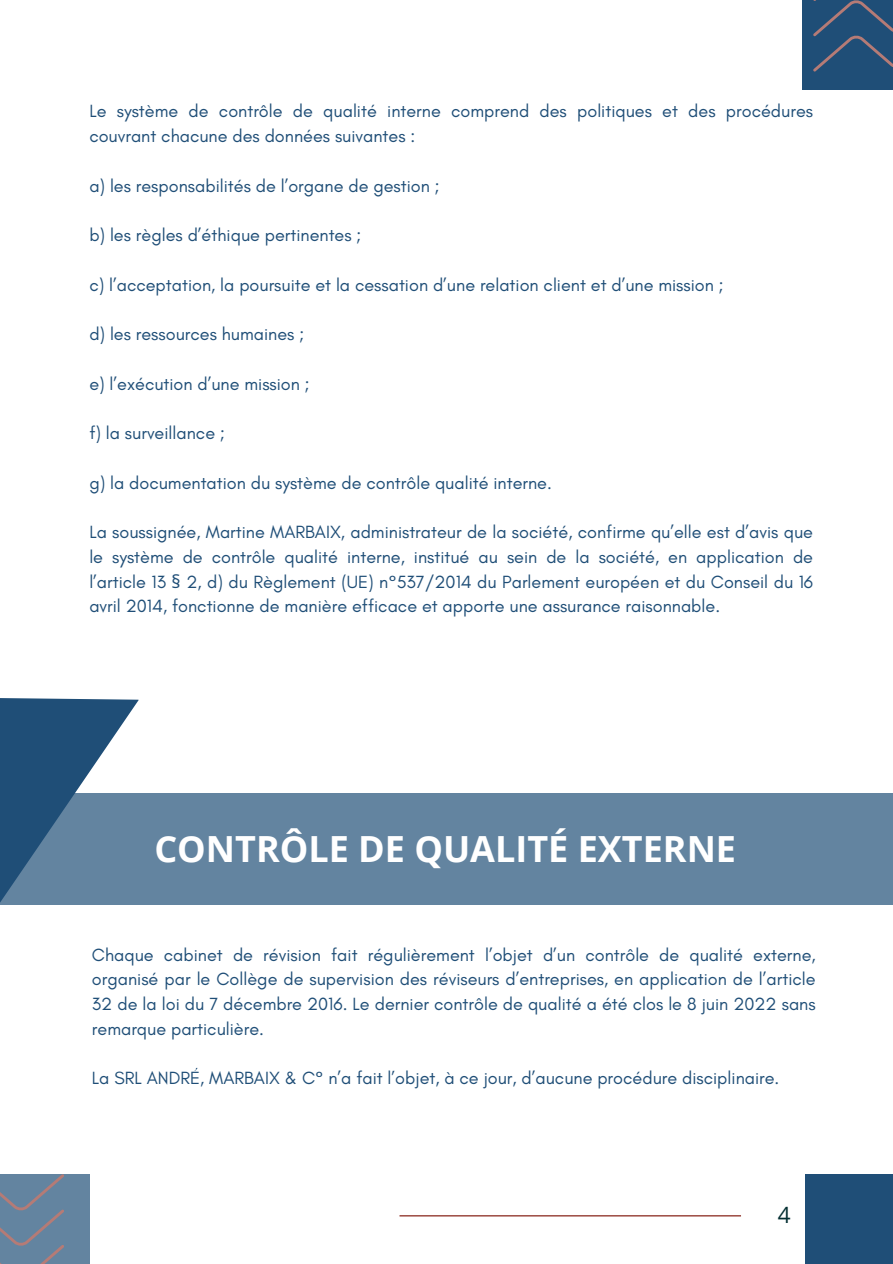
<style>
.page{position:relative;width:893px;height:1264px;background:#fff}
.page>*{position:absolute;margin:0;border:0;box-sizing:border-box;transform-origin:0 0}
.t1{font:700 36px "Open Sans";color:#fff}
.t2{font:22.5px "Open Sans";color:#042f32}
.t3{font:18px/24.8px "Glacial Indifference";color:#1f4e77;text-align:justify}
.s1{font-family:"Noto Sans"}
</style>
<div class="page">
<div style="left:801px;top:0;width:91px;height:90px;background:#1f4e77"></div>
<div style="left:0;top:1174px;width:89px;height:89px;background:#6384a0"></div>
<div style="left:805px;top:1174px;width:87px;height:89px;background:#1f4e77"></div>
<hr style="left:399px;top:1215px;width:342px;height:1px;background:#7a0c01">
<svg style="left:0;top:1174px;width:64px;height:89px"></svg>
<svg style="left:813px;top:0;width:79px;height:71px"></svg>
<div style="left:0;top:793px;width:892px;height:112px;background:#6384a0"></div>
<svg style="left:0;top:698px;width:139px;height:205px"></svg>
<p class="t3" style="left:89px;top:99px;width:725px">Le système de contrôle de qualité interne comprend des politiques et des procédures couvrant chacune des données suivantes :</p>
<p class="t3" style="left:89px;top:173px;width:352px">a) les responsabilités de l’organe de gestion ;</p>
<p class="t3" style="left:89px;top:222px;width:273px">b) les règles d’éthique pertinentes ;</p>
<p class="t3" style="left:89px;top:272px;width:635px">c) l’acceptation, la poursuite et la cessation d’une relation client et d’une mission ;</p>
<p class="t3" style="left:89px;top:321px;width:216px">d) les ressources humaines ;</p>
<p class="t3" style="left:89px;top:371px;width:222px">e) l’exécution d’une mission ;</p>
<p class="t3" style="left:89px;top:420px;width:137px">f) la surveillance ;</p>
<h1 class="t3" style="left:89px;top:470px;width:464px">g) la documentation du système de contrôle qualité interne.</h1>
<p class="t3" style="left:89px;top:519px;width:725px">La soussignée, Martine MARBAIX, administrateur de la société, confirme qu’elle est d’avis que le système de contrôle qualité interne, institué au sein de la société, en application de l’article 13 <span class="s1">§</span> 2, d) du Règlement (UE) n°537/2014 du Parlement européen et du Conseil du 16 avril 2014, fonctionne de manière efficace et apporte une assurance raisonnable.</p>
<p class="t1" style="left:154px;top:823px;width:583px">CONTRÔLE DE QUALITÉ EXTERNE</p>
<p class="t3" style="left:92px;top:941px;width:725px">Chaque cabinet de révision fait régulièrement l’objet d’un contrôle de qualité externe, organisé par le Collège de supervision des réviseurs d’entreprises, en application de l’article 32 de la loi du 7 décembre 2016. Le dernier contrôle de qualité a été clos le 8 juin 2022 sans remarque particulière.</p>
<p class="t3" style="left:92px;top:1065px;width:689px">La SRL ANDRÉ, MARBAIX &amp; C° n’a fait l’objet, à ce jour, d’aucune procédure disciplinaire.</p>
<p class="t2" style="left:777px;top:1199px;width:14px">4</p>
</div>
